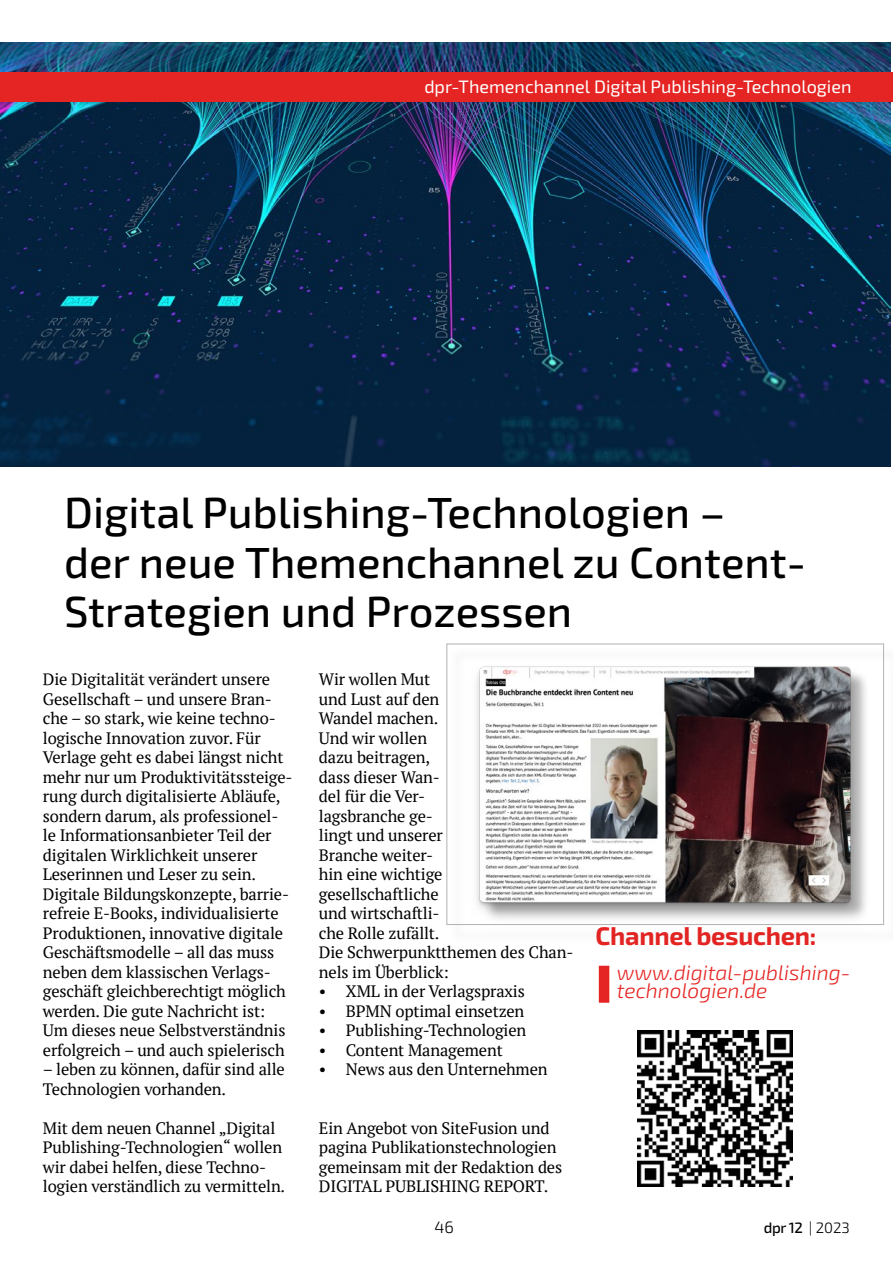
<style>
.page{position:relative;width:893px;height:1263px;background:#fff}
.page>*{position:absolute;margin:0;border:0;box-sizing:border-box;transform-origin:0 0}
.t1{font:500 43.5px/49.5px "Exo 2";color:#000}
.t2{font:700 25.5px "Exo 2";letter-spacing:-.01em;color:#e52523}
.t3{font:italic 300 21px/18px "Exo 2";color:#e52523}
.t4{font:18px "Exo 2";color:#fff}
.t5{font:16.5px/19.5px "PT Serif";letter-spacing:-.01em;color:#000}
.t6{font:300 16.5px "Exo 2";color:#000}
.t7{font:500 15px "Exo 2";color:#000}
.s1{font-weight:300}
</style>
<div class="page">
<img style="left:0;top:43px;width:890px;height:423px">
<div style="left:0;top:73px;width:893px;height:29px;background:#e52523"></div>
<div style="left:599px;top:966px;width:10px;height:37px;background:#e52523"></div>
<img style="left:476px;top:666px;width:390px;height:253px">
<div style="left:446px;top:644px;width:438px;height:281px;border:1px solid #b3b2b2"></div>
<img style="left:637px;top:1031px;width:156px;height:155px">
<p class="t4" style="left:424px;top:77px;width:429px">dpr-Themenchannel Digital Publishing-Technologien</p>
<h1 class="t1" style="left:64px;top:489px;width:743px">Digital Publishing-Technologien –<br>der neue Themenchannel zu Content-<br>Strategien und Prozessen</h1>
<p class="t5" style="left:43px;top:669px;width:251px">Die Digitalität verändert unsere Gesellschaft – und unsere Bran&shy;che – so stark, wie keine techno&shy;logische Innovation zuvor. Für Verlage geht es dabei längst nicht mehr nur um Produktivitätssteige&shy;rung durch digitalisierte Abläufe, sondern darum, als professionel&shy;le Informationsanbieter Teil der digitalen Wirklichkeit unserer Leserinnen und Leser zu sein.<br>Digitale Bildungskonzepte, barrie&shy;refreie E-Books, individualisierte Produktionen, innovative digitale Geschäftsmodelle – all das muss neben dem klassischen Verlags&shy;geschäft gleichberechtigt möglich werden. Die gute Nachricht ist:<br>Um dieses neue Selbstverständnis erfolgreich – und auch spielerisch</p>
<p class="t5" style="left:43px;top:1059px;width:243px">– leben zu können, dafür sind alle<br>Technologien vorhanden.</p>
<p class="t5" style="left:43px;top:1118px;width:244px">Mit dem neuen Channel „Digital Publishing-Technologien“ wollen wir dabei helfen, diese Techno&shy;logien verständlich zu vermitteln.</p>
<p class="t5" style="left:319px;top:669px;width:256px">Wir wollen Mut<br>und Lust auf den<br>Wandel machen.<br>Und wir wollen<br>dazu beitragen,<br>dass dieser Wan-<br>del für die Ver-<br>lagsbranche ge-<br>lingt und unserer<br>Branche weiter-<br>hin eine wichtige<br>gesellschaftliche<br>und wirtschaftli-<br>che Rolle zufällt.<br>Die Schwerpunktthemen des Chan&shy;nels im Überblick:</p>
<p class="t5" style="left:319px;top:981px;width:207px">• XML in der Verlagspraxis</p>
<p class="t5" style="left:319px;top:1001px;width:207px">• BPMN optimal einsetzen</p>
<p class="t5" style="left:319px;top:1020px;width:209px">• Publishing-Technologien</p>
<p class="t5" style="left:319px;top:1040px;width:185px">• Content Management</p>
<p class="t5" style="left:319px;top:1059px;width:230px">• News aus den Unternehmen</p>
<h2 class="t2" style="left:596px;top:921px;width:222px">Channel besuchen:</h2>
<p class="t3" style="left:617px;top:964px;width:235px">www.digital-publishing&shy;technologien.de</p>
<p class="t5" style="left:319px;top:1118px;width:245px">Ein Angebot von SiteFusion und pagina Publikationstechnologien gemeinsam mit der Redaktion des<br>DIGITAL PUBLISHING REPORT.</p>
<p class="t6" style="left:434px;top:1217px;width:21px">46</p>
<p class="t7" style="left:764px;top:1218px;width:88px">dpr 12 <span class="s1">| 2023</span></p>
</div>
